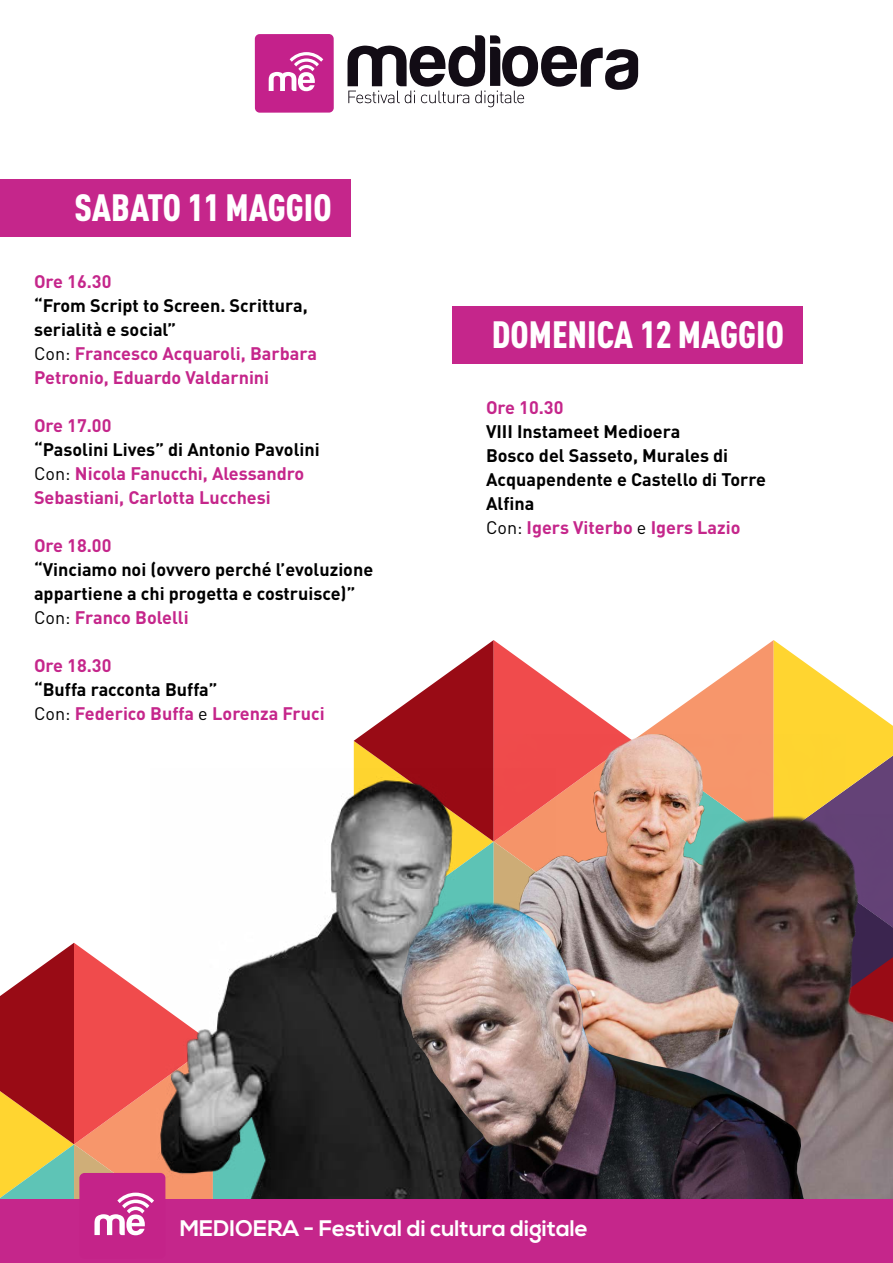
<style>
.page{position:relative;width:893px;height:1263px;background:#fff}
.page>*{position:absolute;margin:0;border:0;box-sizing:border-box;transform-origin:0 0}
.t1{font:900 37.5px "DIN Cond";color:#fff}
.t2{font:700 22.5px "Nexa";color:#fff}
.t3{font:700 18px/24px "DIN";color:#c5268b}
.t4{font:700 18px/24px "DIN";color:#000}
.s1{color:#000}
.s2{font-weight:400;color:#000}
.s3{font-weight:400}
.s4{color:#c5268b}
</style>
<div class="page">
<svg style="left:347px;top:35px;width:291px;height:72px"></svg>
<div style="left:255px;top:34px;width:79px;height:79px;background:#c4218b;border-radius:5px"></div>
<svg style="left:269px;top:52px;width:54px;height:39px"></svg>
<div style="left:0;top:180px;width:350px;height:57px;background:#c5268b"></div>
<div style="left:452px;top:306px;width:350px;height:57px;background:#c5268b"></div>
<img style="left:0;top:640px;width:893px;height:623px">
<h1 class="t1" style="left:74px;top:184px;width:259px">SABATO 11 MAGGIO</h1>
<p class="t3" style="left:34px;top:269px;width:79px">Ore 16.30</p>
<p class="t3" style="left:34px;top:293px;width:284px"><span class="s1">“From Script to Screen. Scrittura, serialità e social”<br></span><span class="s2">Con:</span> Francesco Acquaroli, Barbara<br>Petronio, Eduardo Valdarnini</p>
<p class="t3" style="left:34px;top:413px;width:79px">Ore 17.00</p>
<p class="t3" style="left:34px;top:437px;width:287px"><span class="s1">“Pasolini Lives” di Antonio Pavolini<br></span><span class="s2">Con:</span> Nicola Fanucchi, Alessandro<br>Sebastiani, Carlotta Lucchesi</p>
<p class="t3" style="left:34px;top:533px;width:79px">Ore 18.00</p>
<p class="t4" style="left:34px;top:557px;width:341px">“Vinciamo noi (ovvero perché l’evoluzione appartiene a chi progetta e costruisce)”<br><span class="s3">Con:</span> <span class="s4">Franco Bolelli</span></p>
<p class="t3" style="left:34px;top:653px;width:79px">Ore 18.30</p>
<p class="t3" style="left:34px;top:677px;width:292px"><span class="s1">“Buffa racconta Buffa”<br></span><span class="s2">Con:</span> Federico Buffa <span class="s2">e</span> Lorenza Fruci</p>
<h1 class="t1" style="left:492px;top:311px;width:294px">DOMENICA 12 MAGGIO</h1>
<p class="t3" style="left:486px;top:395px;width:79px">Ore 10.30</p>
<p class="t4" style="left:486px;top:419px;width:281px">VIII Instameet Medioera<br>Bosco del Sasseto, Murales di<br>Acquapendente e Castello di Torre<br>Alfina<br><span class="s3">Con:</span> <span class="s4">Igers Viterbo</span> <span class="s3">e</span> <span class="s4">Igers Lazio</span></p>
<p class="t2" style="left:180px;top:1214px;width:410px">MEDIOERA - Festival di cultura digitale</p>
</div>
